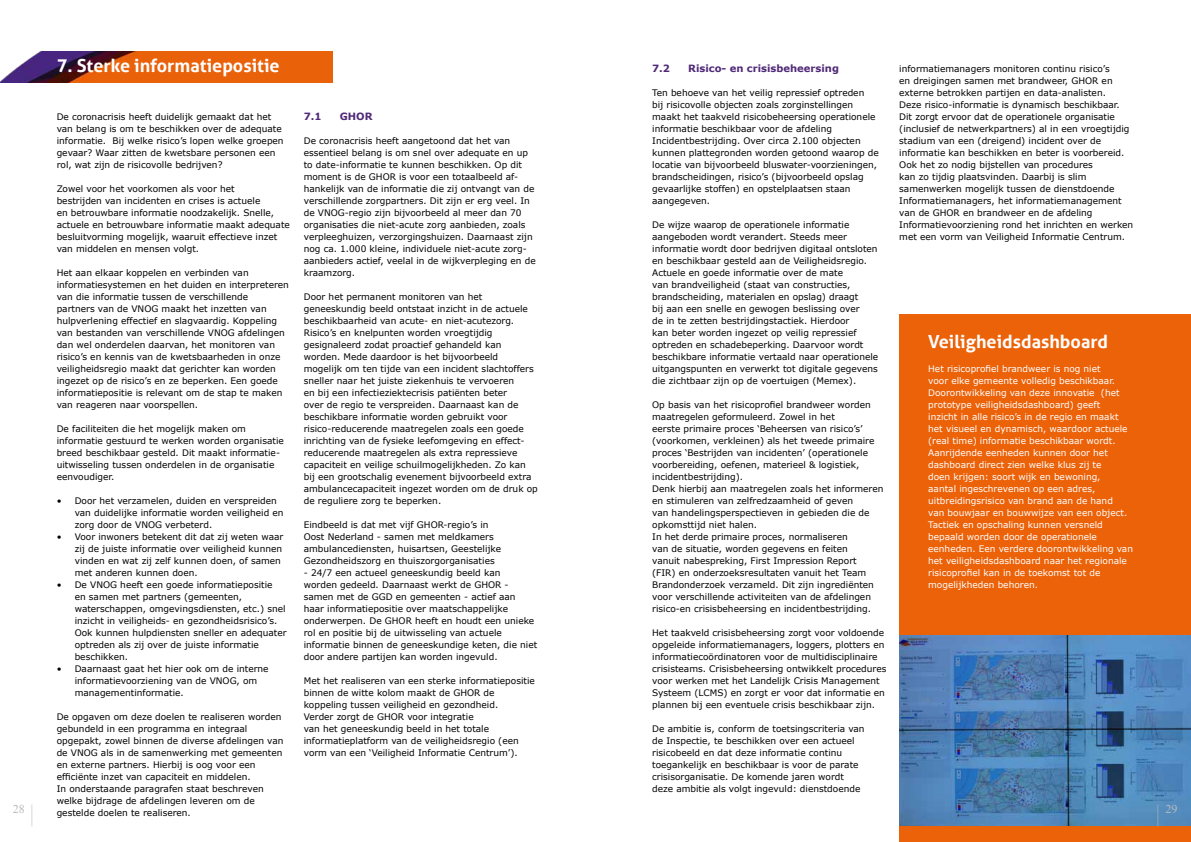
<style>
.page{position:relative;width:1191px;height:842px;background:#fff}
.page>*{position:absolute;margin:0;border:0;box-sizing:border-box;transform-origin:0 0}
.t1{font:700 18px "Aller";color:#fff}
.t2{font:12px/11px "Times New Roman";color:#bababa;text-align:right}
.t3{font:700 10px "Verdana";color:#502a78}
.t4{font:9px/12px "Verdana";color:#000}
.t5{font:9px/12px "Verdana";color:#fff}
</style>
<div class="page">
<div style="left:899px;top:315px;width:292px;height:527px;background:#eb6209"></div>
<img style="left:0;top:51px;width:333px;height:31px">
<img style="left:899px;top:635px;width:292px;height:190px">
<h1 class="t1" style="left:57px;top:55px;width:224px">7. Sterke informatiepositie</h1>
<p class="t3" style="left:652px;top:62px;width:19px">7.2</p>
<p class="t3" style="left:688px;top:62px;width:152px">Risico- en crisisbeheersing</p>
<p class="t4" style="left:652px;top:87px;width:228px">Ten behoeve van het veilig repressief optreden<br>bij risicovolle objecten zoals zorginstellingen maakt het taakveld risicobeheersing operationele informatie beschikbaar voor de afdeling Incidentbestrijding. Over circa 2.100 objecten kunnen plattegronden worden getoond waarop de locatie van bijvoorbeeld bluswater-voorzieningen, brandscheidingen, risico’s (bijvoorbeeld opslag gevaarlijke stoffen) en opstelplaatsen staan aangegeven.</p>
<p class="t4" style="left:652px;top:219px;width:227px">De wijze waarop de operationele informatie aangeboden wordt verandert. Steeds meer informatie wordt door bedrijven digitaal ontsloten en beschikbaar gesteld aan de Veiligheidsregio.<br>Actuele en goede informatie over de mate<br>van brandveiligheid (staat van constructies, brandscheiding, materialen en opslag) draagt<br>bij aan een snelle en gewogen beslissing over<br>de in te zetten bestrijdingstactiek. Hierdoor<br>kan beter worden ingezet op veilig repressief optreden en schadebeperking. Daarvoor wordt beschikbare informatie vertaald naar operationele uitgangspunten en verwerkt tot digitale gegevens die zichtbaar zijn op de voertuigen (Memex).</p>
<p class="t4" style="left:652px;top:399px;width:233px">Op basis van het risicoprofiel brandweer worden maatregelen geformuleerd. Zowel in het<br>eerste primaire proces ‘Beheersen van risico’s’ (voorkomen, verkleinen) als het tweede primaire proces ‘Bestrijden van incidenten’ (operationele voorbereiding, oefenen, materieel &amp; logistiek, incidentbestrijding).<br>Denk hierbij aan maatregelen zoals het informeren en stimuleren van zelfredzaamheid of geven<br>van handelingsperspectieven in gebieden die de opkomsttijd niet halen.<br>In het derde primaire proces, normaliseren<br>van de situatie, worden gegevens en feiten<br>vanuit nabespreking, First Impression Report<br>(FIR) en onderzoeksresultaten vanuit het Team Brandonderzoek verzameld. Dit zijn ingrediënten voor verschillende activiteiten van de afdelingen risico-en crisisbeheersing en incidentbestrijding.</p>
<p class="t4" style="left:652px;top:627px;width:236px">Het taakveld crisisbeheersing zorgt voor voldoende opgeleide informatiemanagers, loggers, plotters en informatiecoördinatoren voor de multidisciplinaire crisisteams. Crisisbeheersing ontwikkelt procedures voor werken met het Landelijk Crisis Management Systeem (LCMS) en zorgt er voor dat informatie en plannen bij een eventuele crisis beschikbaar zijn.</p>
<p class="t4" style="left:652px;top:723px;width:214px">De ambitie is, conform de toetsingscriteria van de Inspectie, te beschikken over een actueel risicobeeld en dat deze informatie continu toegankelijk en beschikbaar is voor de parate crisisorganisatie. De komende jaren wordt deze ambitie als volgt ingevuld: dienstdoende</p>
<p class="t4" style="left:899px;top:63px;width:235px">informatiemanagers monitoren continu risico’s<br>en dreigingen samen met brandweer, GHOR en externe betrokken partijen en data-analisten.<br>Deze risico-informatie is dynamisch beschikbaar.<br>Dit zorgt ervoor dat de operationele organisatie (inclusief de netwerkpartners) al in een vroegtijdig stadium van een (dreigend) incident over de informatie kan beschikken en beter is voorbereid.<br>Ook het zo nodig bijstellen van procedures<br>kan zo tijdig plaatsvinden. Daarbij is slim samenwerken mogelijk tussen de dienstdoende Informatiemanagers, het informatiemanagement van de GHOR en brandweer en de afdeling Informatievoorziening rond het inrichten en werken met een vorm van Veiligheid Informatie Centrum.</p>
<p class="t3" style="left:304px;top:110px;width:19px">7.1</p>
<p class="t3" style="left:340px;top:110px;width:34px">GHOR</p>
<p class="t4" style="left:304px;top:135px;width:233px">De coronacrisis heeft aangetoond dat het van essentieel belang is om snel over adequate en up to date-informatie te kunnen beschikken. Op dit moment is de GHOR is voor een totaalbeeld af&shy;hankelijk van de informatie die zij ontvangt van de verschillende zorgpartners. Dit zijn er erg veel. In de VNOG-regio zijn bijvoorbeeld al meer dan 70 organisaties die niet-acute zorg aanbieden, zoals verpleeghuizen, verzorgingshuizen. Daarnaast zijn nog ca. 1.000 kleine, individuele niet-acute zorg&shy;aanbieders actief, veelal in de wijkverpleging en de kraamzorg.</p>
<p class="t4" style="left:304px;top:291px;width:236px">Door het permanent monitoren van het geneeskundig beeld ontstaat inzicht in de actuele beschikbaarheid van acute- en niet-acutezorg.<br>Risico’s en knelpunten worden vroegtijdig gesignaleerd zodat proactief gehandeld kan worden. Mede daardoor is het bijvoorbeeld mogelijk om ten tijde van een incident slachtoffers sneller naar het juiste ziekenhuis te vervoeren<br>en bij een infectieziektecrisis patiënten beter<br>over de regio te verspreiden. Daarnaast kan de beschikbare informatie worden gebruikt voor risico-reducerende maatregelen zoals een goede inrichting van de fysieke leefomgeving en effect&shy;reducerende maatregelen als extra repressieve capaciteit en veilige schuilmogelijkheden. Zo kan bij een grootschalig evenement bijvoorbeeld extra ambulancecapaciteit ingezet worden om de druk op de reguliere zorg te beperken.</p>
<p class="t4" style="left:304px;top:519px;width:199px">Eindbeeld is dat met vijf GHOR-regio’s in Oost Nederland - samen met meldkamers ambulancediensten, huisartsen, Geestelijke Gezondheidszorg en thuiszorgorganisaties</p>
<p class="t4" style="left:304px;top:567px;width:235px">- 24/7 een actueel geneeskundig beeld kan<br>worden gedeeld. Daarnaast werkt de GHOR - samen met de GGD en gemeenten - actief aan haar informatiepositie over maatschappelijke onderwerpen. De GHOR heeft en houdt een unieke rol en positie bij de uitwisseling van actuele informatie binnen de geneeskundige keten, die niet door andere partijen kan worden ingevuld.</p>
<p class="t4" style="left:304px;top:675px;width:233px">Met het realiseren van een sterke informatiepositie binnen de witte kolom maakt de GHOR de koppeling tussen veiligheid en gezondheid.<br>Verder zorgt de GHOR voor integratie<br>van het geneeskundig beeld in het totale informatieplatform van de veiligheidsregio (een vorm van een ‘Veiligheid Informatie Centrum’).</p>
<p class="t4" style="left:57px;top:111px;width:228px">De coronacrisis heeft duidelijk gemaakt dat het van belang is om te beschikken over de adequate informatie. Bij welke risico’s lopen welke groepen gevaar? Waar zitten de kwetsbare personen een rol, wat zijn de risicovolle bedrijven?</p>
<p class="t4" style="left:57px;top:183px;width:235px">Zowel voor het voorkomen als voor het<br>bestrijden van incidenten en crises is actuele<br>en betrouwbare informatie noodzakelijk. Snelle, actuele en betrouwbare informatie maakt adequate besluitvorming mogelijk, waaruit effectieve inzet van middelen en mensen volgt.</p>
<p class="t4" style="left:57px;top:267px;width:234px">Het aan elkaar koppelen en verbinden van informatiesystemen en het duiden en interpreteren van die informatie tussen de verschillende<br>partners van de VNOG maakt het inzetten van hulpverlening effectief en slagvaardig. Koppeling van bestanden van verschillende VNOG afdelingen dan wel onderdelen daarvan, het monitoren van risico’s en kennis van de kwetsbaarheden in onze veiligheidsregio maakt dat gerichter kan worden ingezet op de risico’s en ze beperken. Een goede informatiepositie is relevant om de stap te maken van reageren naar voorspellen.</p>
<p class="t4" style="left:57px;top:423px;width:229px">De faciliteiten die het mogelijk maken om informatie gestuurd te werken worden organisatie breed beschikbaar gesteld. Dit maakt informatie&shy;uitwisseling tussen onderdelen in de organisatie eenvoudiger.</p>
<p class="t4" style="left:75px;top:495px;width:210px;text-indent:-18px">• Door het verzamelen, duiden en verspreiden van duidelijke informatie worden veiligheid en zorg door de VNOG verbeterd.</p>
<p class="t4" style="left:75px;top:531px;width:210px;text-indent:-18px">• Voor inwoners betekent dit dat zij weten waar zij de juiste informatie over veiligheid kunnen vinden en wat zij zelf kunnen doen, of samen met anderen kunnen doen.</p>
<p class="t4" style="left:75px;top:579px;width:213px;text-indent:-18px">• De VNOG heeft een goede informatiepositie<br>en samen met partners (gemeenten, waterschappen, omgevingsdiensten, etc.) snel inzicht in veiligheids- en gezondheidsrisico’s.<br>Ook kunnen hulpdiensten sneller en adequater optreden als zij over de juiste informatie beschikken.</p>
<p class="t4" style="left:75px;top:663px;width:195px;text-indent:-18px">• Daarnaast gaat het hier ook om de interne informatievoorziening van de VNOG, om managementinformatie.</p>
<p class="t4" style="left:57px;top:711px;width:228px">De opgaven om deze doelen te realiseren worden gebundeld in een programma en integraal opgepakt, zowel binnen de diverse afdelingen van de VNOG als in de samenwerking met gemeenten en externe partners. Hierbij is oog voor een efficiënte inzet van capaciteit en middelen.<br>In onderstaande paragrafen staat beschreven welke bijdrage de afdelingen leveren om de gestelde doelen te realiseren.</p>
<h1 class="t1" style="left:928px;top:331px;width:181px">Veiligheidsdashboard</h1>
<p class="t5" style="left:928px;top:363px;width:206px">Het risicoprofiel brandweer is nog niet<br>voor elke gemeente volledig beschikbaar.<br>Doorontwikkeling van deze innovatie (het prototype veiligheidsdashboard) geeft<br>inzicht in alle risico’s in de regio en maakt het visueel en dynamisch, waardoor actuele (real time) informatie beschikbaar wordt.<br>Aanrijdende eenheden kunnen door het dashboard direct zien welke klus zij te<br>doen krijgen: soort wijk en bewoning,<br>aantal ingeschrevenen op een adres, uitbreidingsrisico van brand aan de hand<br>van bouwjaar en bouwwijze van een object.<br>Tactiek en opschaling kunnen versneld bepaald worden door de operationele eenheden. Een verdere doorontwikkeling van het veiligheidsdashboard naar het regionale risicoprofiel kan in de toekomst tot de mogelijkheden behoren.</p>
<h2 class="t2" style="left:13px;top:803px;width:22px">28 | |</h2>
<h2 class="t2" style="left:1157px;top:803px;width:22px;text-align:left">| 29 |</h2>
</div>
